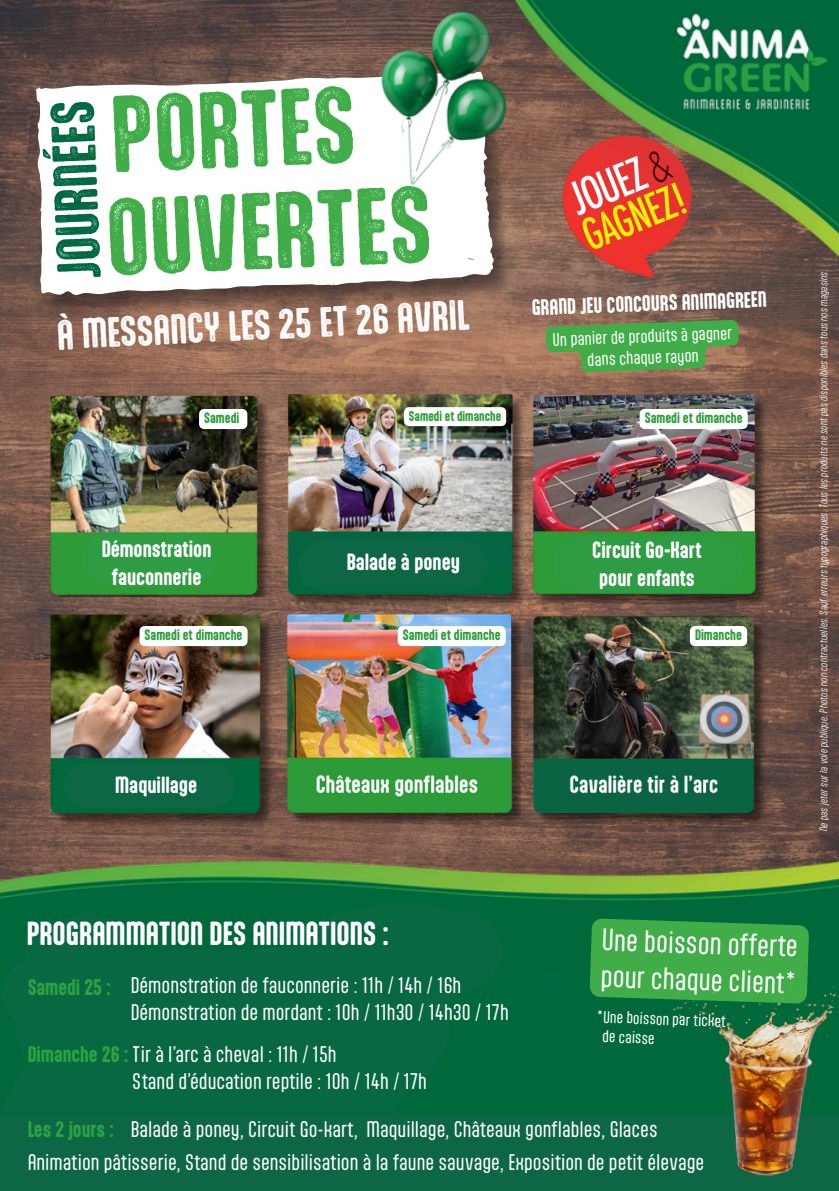
<style>
.page{position:relative;width:839px;height:1191px;background:#fff}
.page>*{position:absolute;margin:0;border:0;box-sizing:border-box;transform-origin:0 0}
.t1{font:92.6px "Aptly Rust";color:#40ad49}
.t2{font:52.4px "Aptly Rust";color:#006940}
.t3{font:36px "Aptly Rust";color:#fff}
.t4{font:28.4px "Aptly Rough";color:#fff}
.t5{font:26.4px "Aptly";color:#fff}
.t6{font:20px/27.8px "Aptly Rough";color:#fff;text-align:center}
.t7{font:19.2px/26.8px "Aptly";color:#fff}
.t8{font:700 19.2px "Aptly";color:#2ba343}
.t9{font:19px "Aptly Rough";color:#fff}
.t10{font:15.6px/21.4px "Aptly";color:#fff;text-align:center}
.t11{font:14.4px/19.4px "Aptly";color:#fff}
.t12{font:700 12.8px "Aptly";color:#2d9c3a}
.t13{font:700 12.2px "Aptly";color:#2d9c3a}
.t14{font:italic 300 9.4px "Aptly";color:#fff}
.s1{font-weight:700;color:#2ba343}
</style>
<div class="page">
<img style="left:0;top:0;width:838px;height:853px">
<img style="left:0;top:853px;width:838px;height:263px">
<div style="left:0;top:913px;width:451px;height:263px;background:#076842"></div>
<div style="left:349px;top:912px;width:153px;height:110px;background:#076842"></div>
<div style="left:306px;top:904px;width:187px;height:76px;background:#076842"></div>
<div style="left:0;top:1116px;width:838px;height:75px;background:#0d6744"></div>
<img style="left:28px;top:55px;width:497px;height:285px">
<svg style="left:36px;top:71px;width:458px;height:225px"></svg>
<img style="left:338px;top:0;width:175px;height:230px">
<img style="left:513px;top:0;width:325px;height:302px">
<div style="left:535px;top:972px;width:30px;height:30px;background:#006940"></div>
<img style="left:556px;top:129px;width:141px;height:156px">
<img style="left:35px;top:375px;width:253px;height:221px">
<img style="left:495px;top:385px;width:312px;height:233px">
<img style="left:45px;top:607px;width:200px;height:223px">
<img style="left:245px;top:596px;width:275px;height:237px">
<svg style="left:589px;top:918px;width:220px;height:86px"></svg>
<img style="left:667px;top:981px;width:171px;height:195px">
<img style="left:275px;top:395px;width:256px;height:214px">
<img style="left:524px;top:602px;width:260px;height:236px">
<div style="left:82px;top:533px;width:134px;height:53px;background:#2e9c43"></div>
<div style="left:298px;top:541px;width:190px;height:50px;background:#0d6744"></div>
<svg style="left:545px;top:320px;width:194px;height:54px"></svg>
<svg style="left:690px;top:626px;width:57px;height:20px"></svg>
<svg style="left:404px;top:407px;width:102px;height:19px"></svg>
<svg style="left:639px;top:409px;width:108px;height:20px"></svg>
<svg style="left:397px;top:626px;width:108px;height:20px"></svg>
<svg style="left:139px;top:626px;width:108px;height:20px"></svg>
<svg style="left:199px;top:409px;width:48px;height:20px"></svg>
<div style="left:553px;top:536px;width:190px;height:56px;background:#2e9c43"></div>
<div style="left:64px;top:763px;width:171px;height:45px;background:#0d6744"></div>
<h1 class="t1" style="left:109px;top:77px;width:246px;rotate:-2deg">PORTES</h1>
<h2 class="t2" style="left:47px;top:279px;width:179px;rotate:-92deg">OJ URNÉES</h2>
<h1 class="t1" style="left:105px;top:180px;width:327px;rotate:-2deg">OUVERTES</h1>
<h3 class="t3" style="left:56px;top:313px;width:414px;rotate:-3deg">À MESSANCY LES 25 ET 26 AVRIL</h3>
<p class="t9" style="left:531px;top:296px;width:237px;rotate:-2deg">GRAND JEU CONCOURS ANIMAGREEN</p>
<p class="t10" style="left:552px;top:328px;width:181px;rotate:-2deg">Un panier de produits à gagner dans chaque rayon</p>
<p class="t12" style="left:204px;top:410px;width:37px">Samedi</p>
<p class="t6" style="left:101px;top:535px;width:112px">Démonstration fauconnerie</p>
<p class="t13" style="left:409px;top:408px;width:94px">Samedi et dimanche</p>
<p class="t12" style="left:644px;top:410px;width:99px">Samedi et dimanche</p>
<p class="t6" style="left:346px;top:547px;width:115px">Balade à poney</p>
<p class="t6" style="left:592px;top:535px;width:111px">Circuit Go-Kart pour enfants</p>
<p class="t12" style="left:145px;top:627px;width:99px">Samedi et dimanche</p>
<p class="t12" style="left:403px;top:627px;width:99px">Samedi et dimanche</p>
<p class="t6" style="left:115px;top:771px;width:83px">Maquillage</p>
<p class="t12" style="left:695px;top:627px;width:48px">Dimanche</p>
<p class="t14" style="left:817px;top:831px;width:563px;rotate:-90deg">Ne pas jeter sur la voie publique. Photos non contractuelles. Sauf erreurs typographiques. Tous les produits ne sont pas disponibles dans tous nos magasins.</p>
<h3 class="t4" style="left:26px;top:916px;width:364px">PROGRAMMATION DES ANIMATIONS :</h3>
<h3 class="t5" style="left:602px;top:923px;width:198px;rotate:2deg">Une boisson offerte</h3>
<p class="t7" style="left:130px;top:972px;width:332px">Démonstration de fauconnerie : 11h / 14h / 16h</p>
<h3 class="t5" style="left:601px;top:960px;width:197px;rotate:2deg">pour chaque client*</h3>
<p class="t7" style="left:130px;top:998px;width:380px">Démonstration de mordant : 10h / 11h30 / 14h30 / 17h</p>
<p class="t8" style="left:28px;top:975px;width:85px">Samedi 25 :</p>
<p class="t11" style="left:603px;top:1007px;width:124px;text-indent:-6px;rotate:2deg">*Une boisson par ticket de caisse</p>
<p class="t7" style="left:133px;top:1041px;width:295px;text-indent:-105px"><span class="s1">Dimanche 26 :</span> Tir à l’arc à cheval : 11h / 15h<br>Stand d’éducation reptile : 10h / 14h / 17h</p>
<p class="t7" style="left:28px;top:1112px;width:678px;line-height:32.8px;text-indent:103px">Balade à poney, Circuit Go-kart, Maquillage, Châteaux gonflables, Glaces<br>Animation pâtisserie, Stand de sensibilisation à la faune sauvage, Exposition de petit élevage</p>
<p class="t8" style="left:28px;top:1117px;width:88px">Les 2 jours :</p>
</div>
